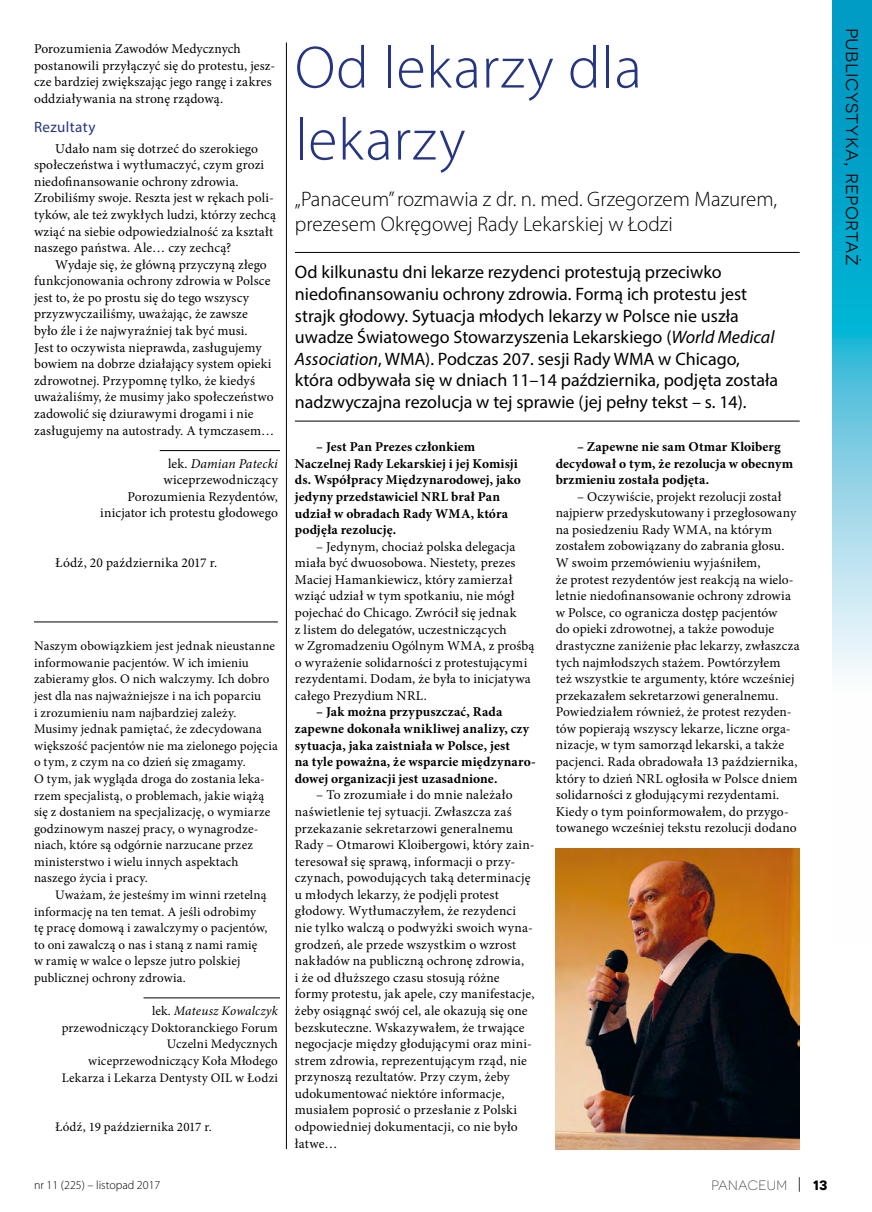
<style>
.page{position:relative;width:872px;height:1212px;background:#fff}
.page>*{position:absolute;margin:0;border:0;box-sizing:border-box;transform-origin:0 0}
.P_Tytuł_duży_40{font:300 60px/72px "Myriad Pro";letter-spacing:.01em;color:#263582}
.P_Nadtytuł{font:300 21px/25.2px "Myriad Pro";color:#000}
.t1{font:21px "Novecentosanswide";letter-spacing:.015em;color:#000}
.P_Wstępy_i_wtręty{font:18px/21.6px "Myriad Pro";color:#000}
.P_Śródtytuł{font:15px "Myriad Pro";letter-spacing:.025em;color:#263582}
.P_Tekst{font:13.5px/16.6px "Minion Pro";letter-spacing:.01em;color:#000}
.P_Tekst-2{font:700 13.5px/16.6px "Minion Pro";letter-spacing:.01em;color:#000}
.P_Podpis_autora{font:italic 13.5px "Minion Pro";letter-spacing:.005em;color:#000}
.t2{font:300 13.5px "Novecentosanswide";letter-spacing:.025em;color:#2c2d2e}
.t3{font:700 13.5px "Novecentosanswide";color:#000}
.P_Tekst-3{font:13.05px/16.6px "Minion Pro";letter-spacing:.01em;color:#000}
.P_Podpis_autora-2{font:italic 13.05px "Minion Pro";letter-spacing:.01em;color:#000}
.t4{font:300 12px "Myriad Pro";color:#000}
.s1{font-style:normal}
.s2{font-style:italic}
</style>
<div class="page">
<hr style="left:295px;top:252px;width:504px;height:1px;background:#000">
<hr style="left:295px;top:421px;width:504px;height:1px;background:#000">
<img style="left:556px;top:848px;width:243px;height:301px">
<hr style="left:286px;top:43px;width:1px;height:1106px;background:#000">
<hr style="left:160px;top:450px;width:120px;height:1px;background:#000">
<hr style="left:143px;top:997px;width:137px;height:1px;background:#000">
<hr style="left:34px;top:621px;width:244px;height:1px;background:#000">
<svg style="left:799px;top:1177px;width:1px;height:15px"></svg>
<svg style="left:832px;top:0;width:40px;height:674px"></svg>
<p class="P_Tekst" style="left:34px;top:41px;width:243px">Porozumienia Zawodów Medycznych postanowili przyłączyć się do protestu, jesz&shy;cze bardziej zwiększając jego rangę i zakres oddziaływania na stronę rządową.</p>
<p class="P_Śródtytuł" style="left:34px;top:118px;width:63px">Rezultaty</p>
<p class="P_Tekst" style="left:34px;top:140px;width:244px;text-indent:21px">Udało nam się dotrzeć do szerokiego społeczeństwa i wytłumaczyć, czym grozi niedofinansowanie ochrony zdrowia.<br>Zrobiliśmy swoje. Reszta jest w rękach poli&shy;tyków, ale też zwykłych ludzi, którzy zechcą wziąć na siebie odpowiedzialność za kształt naszego państwa. Ale… czy zechcą?</p>
<p class="P_Tekst" style="left:34px;top:256px;width:242px;text-indent:21px">Wydaje się, że główną przyczyną złego funkcjonowania ochrony zdrowia w Polsce jest to, że po prostu się do tego wszyscy przyzwyczailiśmy, uważając, że zawsze było źle i że najwyraźniej tak być musi.<br>Jest to oczywista nieprawda, zasługujemy bowiem na dobrze działający system opieki zdrowotnej. Przypomnę tylko, że kiedyś uważaliśmy, że musimy jako społeczeństwo zadowolić się dziurawymi drogami i nie zasługujemy na autostrady. A tymczasem…</p>
<p class="P_Podpis_autora" style="left:168px;top:454px;width:111px"><span class="s1">lek.</span> Damian Patecki</p>
<p class="P_Tekst" style="left:127px;top:472px;width:152px;text-align:right">wiceprzewodniczący<br>Porozumienia Rezydentów,</p>
<p class="P_Tekst" style="left:100px;top:505px;width:179px">inicjator ich protestu głodowego</p>
<p class="P_Tekst" style="left:55px;top:555px;width:164px">Łódź, 20 października 2017 r.</p>
<p class="P_Tekst-3" style="left:34px;top:638px;width:245px">Naszym obowiązkiem jest jednak nieustanne informowanie pacjentów. W ich imieniu zabieramy głos. O nich walczymy. Ich dobro jest dla nas najważniejsze i na ich poparciu<br>i zrozumieniu nam najbardziej zależy.<br>Musimy jednak pamiętać, że zdecydowana większość pacjentów nie ma zielonego pojęcia o tym, z czym na co dzień się zmagamy.<br>O tym, jak wygląda droga do zostania leka&shy;rzem specjalistą, o problemach, jakie wiążą się z dostaniem na specjalizację, o wymiarze godzinowym naszej pracy, o wynagrodze&shy;niach, które są odgórnie narzucane przez ministerstwo i wielu innych aspektach naszego życia i pracy.</p>
<p class="P_Tekst-3" style="left:34px;top:886px;width:235px;text-indent:21px">Uważam, że jesteśmy im winni rzetelną informację na ten temat. A jeśli odrobimy tę pracę domową i zawalczymy o pacjentów, to oni zawalczą o nas i staną z nami ramię w ramię w walce o lepsze jutro polskiej publicznej ochrony zdrowia.</p>
<p class="P_Podpis_autora-2" style="left:152px;top:1002px;width:127px"><span class="s1">lek.</span> Mateusz Kowalczyk</p>
<p class="P_Tekst-3" style="left:62px;top:1019px;width:218px;text-align:right">przewodniczący Doktoranckiego Forum<br>Uczelni Medycznych</p>
<p class="P_Tekst-3" style="left:62px;top:1052px;width:217px;text-align:right">wiceprzewodniczący Koła Młodego<br>Lekarza i Lekarza Dentysty OIL w Łodzi</p>
<p class="P_Tekst-3" style="left:55px;top:1119px;width:158px">Łódź, 19 października 2017 r.</p>
<p class="P_Tytuł_duży_40" style="left:295px;top:31px;width:348px">Od lekarzy dla lekarzy</p>
<p class="P_Nadtytuł" style="left:295px;top:186px;width:484px">„Panaceum” rozmawia z dr. n. med. Grzegorzem Mazurem, prezesem Okręgowej Rady Lekarskiej w Łodzi</p>
<p class="P_Wstępy_i_wtręty" style="left:295px;top:261px;width:484px">Od kilkunastu dni lekarze rezydenci protestują przeciwko niedofinansowaniu ochrony zdrowia. Formą ich protestu jest strajk głodowy. Sytuacja młodych lekarzy w Polsce nie uszła uwadze Światowego Stowarzyszenia Lekarskiego (<span class="s2">World Medical Association</span>, WMA). Podczas 207. sesji Rady WMA w Chicago, która odbywała się w dniach 11–14 października, podjęta została nadzwyczajna rezolucja w tej sprawie (jej pełny tekst – s. 14).</p>
<p class="P_Tekst-2" style="left:295px;top:438px;width:227px;text-indent:21px">– Jest Pan Prezes członkiem<br>Naczelnej Rady Lekarskiej i jej Komisji ds. Współpracy Międzynarodowej, jako jedyny przedstawiciel NRL brał Pan udział w obradach Rady WMA, która podjęła rezolucję.</p>
<p class="P_Tekst" style="left:295px;top:538px;width:241px;text-indent:21px">– Jedynym, chociaż polska delegacja miała być dwuosobowa. Niestety, prezes Maciej Hamankiewicz, który zamierzał wziąć udział w tym spotkaniu, nie mógł pojechać do Chicago. Zwrócił się jednak<br>z listem do delegatów, uczestniczących<br>w Zgromadzeniu Ogólnym WMA, z prośbą o wyrażenie solidarności z protestującymi rezydentami. Dodam, że była to inicjatywa całego Prezydium NRL.</p>
<p class="P_Tekst-2" style="left:295px;top:704px;width:242px;text-indent:21px">– Jak można przypuszczać, Rada zapewne dokonała wnikliwej analizy, czy sytuacja, jaka zaistniała w Polsce, jest<br>na tyle poważna, że wsparcie międzynaro&shy;dowej organizacji jest uzasadnione.</p>
<p class="P_Tekst" style="left:295px;top:787px;width:241px;text-indent:21px">– To zrozumiałe i do mnie należało naświetlenie tej sytuacji. Zwłaszcza zaś przekazanie sekretarzowi generalnemu Rady – Otmarowi Kloibergowi, który zain&shy;teresował się sprawą, informacji o przy&shy;czynach, powodujących taką determinację u młodych lekarzy, że podjęli protest głodowy. Wytłumaczyłem, że rezydenci nie tylko walczą o podwyżki swoich wyna&shy;grodzeń, ale przede wszystkim o wzrost nakładów na publiczną ochronę zdrowia,<br>i że od dłuższego czasu stosują różne formy protestu, jak apele, czy manifestacje, żeby osiągnąć swój cel, ale okazują się one bezskuteczne. Wskazywałem, że trwające negocjacje między głodującymi oraz mini&shy;strem zdrowia, reprezentującym rząd, nie przynoszą rezultatów. Przy czym, żeby udokumentować niektóre informacje, musiałem poprosić o przesłanie z Polski odpowiedniej dokumentacji, co nie było łatwe…</p>
<p class="P_Tekst-2" style="left:556px;top:438px;width:239px;text-indent:21px">– Zapewne nie sam Otmar Kloiberg decydował o tym, że rezolucja w obecnym brzmieniu została podjęta.</p>
<p class="P_Tekst" style="left:556px;top:488px;width:245px;text-indent:21px">– Oczywiście, projekt rezolucji został najpierw przedyskutowany i przegłosowany na posiedzeniu Rady WMA, na którym zostałem zobowiązany do zabrania głosu.<br>W swoim przemówieniu wyjaśniłem,<br>że protest rezydentów jest reakcją na wielo&shy;letnie niedofinansowanie ochrony zdrowia w Polsce, co ogranicza dostęp pacjentów<br>do opieki zdrowotnej, a także powoduje drastyczne zaniżenie płac lekarzy, zwłaszcza tych najmłodszych stażem. Powtórzyłem też wszystkie te argumenty, które wcześniej przekazałem sekretarzowi generalnemu.<br>Powiedziałem również, że protest rezyden&shy;tów popierają wszyscy lekarze, liczne orga&shy;nizacje, w tym samorząd lekarski, a także pacjenci. Rada obradowała 13 października, który to dzień NRL ogłosiła w Polsce dniem solidarności z głodującymi rezydentami.<br>Kiedy o tym poinformowałem, do przygo&shy;towanego wcześniej tekstu rezolucji dodano</p>
<p class="t4" style="left:34px;top:1178px;width:128px">nr 11 (225) – listopad 2017</p>
<p class="t2" style="left:711px;top:1177px;width:77px">PANACEUM</p>
<p class="t3" style="left:812px;top:1177px;width:16px">13</p>
<h2 class="t1" style="left:865px;top:28px;width:239px;rotate:90deg">publicystyka, reportaż</h2>
</div>
